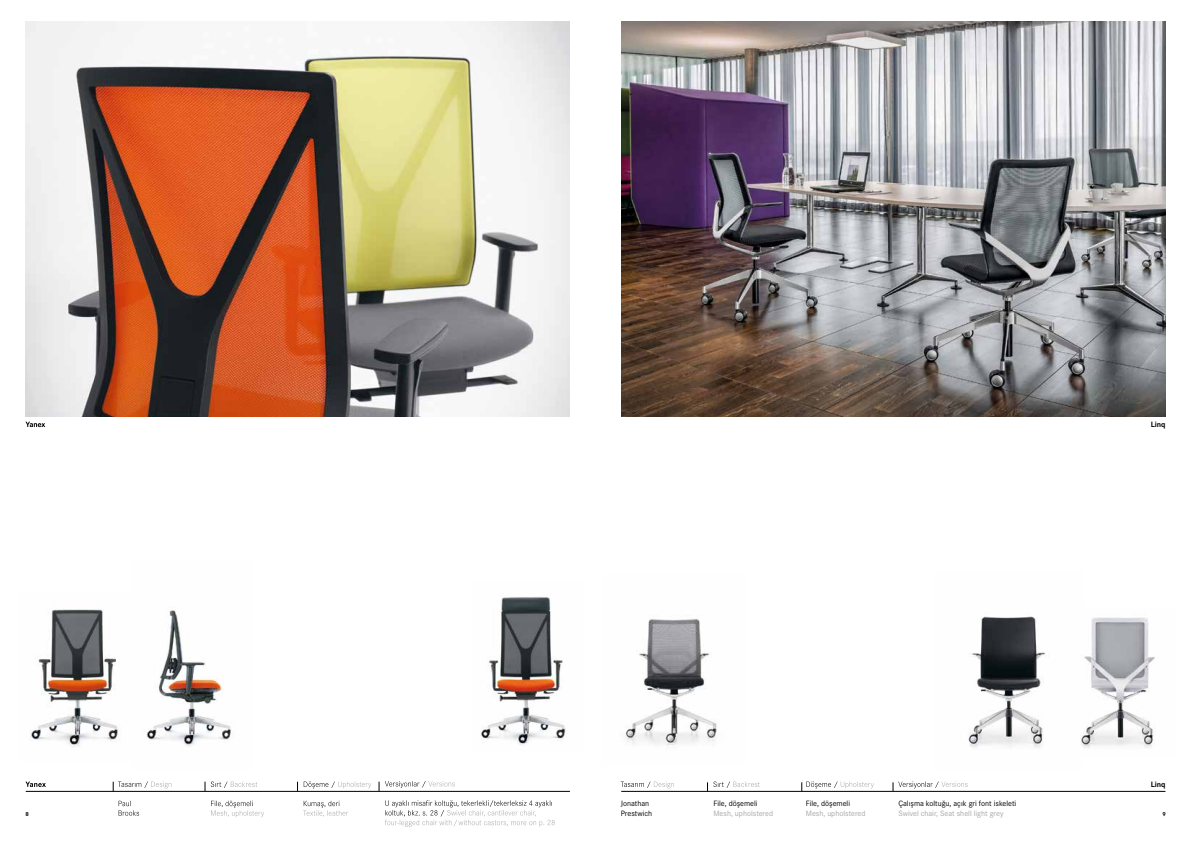
<style>
.page{position:relative;width:1191px;height:842px;background:#fff}
.page>*{position:absolute;margin:0;border:0;box-sizing:border-box;transform-origin:0 0}
.t1{font:8px/9.6px "Corporate S";color:#000}
.t2{font:8px "Corporate S";color:#a8a8a7}
.t3{font:700 8px "Corporate S";letter-spacing:-.02em;color:#000}
.t4{font:700 6px "Corporate S";color:#000}
</style>
<div class="page">
<img style="left:26px;top:21px;width:544px;height:396px">
<img style="left:30px;top:609px;width:88px;height:138px">
<img style="left:481px;top:597px;width:85px;height:149px">
<img style="left:147px;top:610px;width:84px;height:136px">
<svg style="left:26px;top:422px;width:19px;height:5px"></svg>
<svg style="left:119px;top:801px;width:20px;height:15px"></svg>
<svg style="left:211px;top:801px;width:53px;height:16px"></svg>
<svg style="left:303px;top:801px;width:45px;height:16px"></svg>
<svg style="left:304px;top:781px;width:67px;height:7px"></svg>
<svg style="left:385px;top:800px;width:169px;height:27px"></svg>
<svg style="left:26px;top:781px;width:20px;height:6px"></svg>
<hr style="left:26px;top:791px;width:544px;height:1px;background:#000">
<svg style="left:113px;top:781px;width:58px;height:10px"></svg>
<svg style="left:205px;top:781px;width:52px;height:10px"></svg>
<svg style="left:379px;top:781px;width:76px;height:10px"></svg>
<img style="left:621px;top:21px;width:544px;height:396px">
<svg style="left:621px;top:781px;width:53px;height:7px"></svg>
<svg style="left:707px;top:781px;width:53px;height:10px"></svg>
<svg style="left:801px;top:781px;width:73px;height:10px"></svg>
<svg style="left:892px;top:781px;width:75px;height:10px"></svg>
<hr style="left:621px;top:791px;width:544px;height:1px;background:#000">
<img style="left:625px;top:619px;width:93px;height:127px">
<img style="left:968px;top:616px;width:82px;height:132px">
<img style="left:1080px;top:617px;width:75px;height:131px">
<p class="t3" style="left:1151px;top:420px;width:16px">Linq</p>
<p class="t3" style="left:1151px;top:780px;width:16px">Linq</p>
<p class="t1" style="left:898px;top:799px;width:119px">Çalışma koltuğu, açık gri font iskeleti</p>
<p class="t2" style="left:898px;top:808px;width:107px">Swivel chair, Seat shell light grey</p>
<p class="t1" style="left:621px;top:799px;width:33px">Jonathan<br>Prestwich</p>
<p class="t1" style="left:713px;top:799px;width:46px">File, döşemeli</p>
<p class="t1" style="left:806px;top:799px;width:46px">File, döşemeli</p>
<p class="t2" style="left:806px;top:808px;width:61px">Mesh, upholstered</p>
<p class="t2" style="left:713px;top:808px;width:61px">Mesh, upholstered</p>
<p class="t4" style="left:26px;top:810px;width:5px">8</p>
<p class="t4" style="left:1162px;top:810px;width:5px">9</p>
</div>
